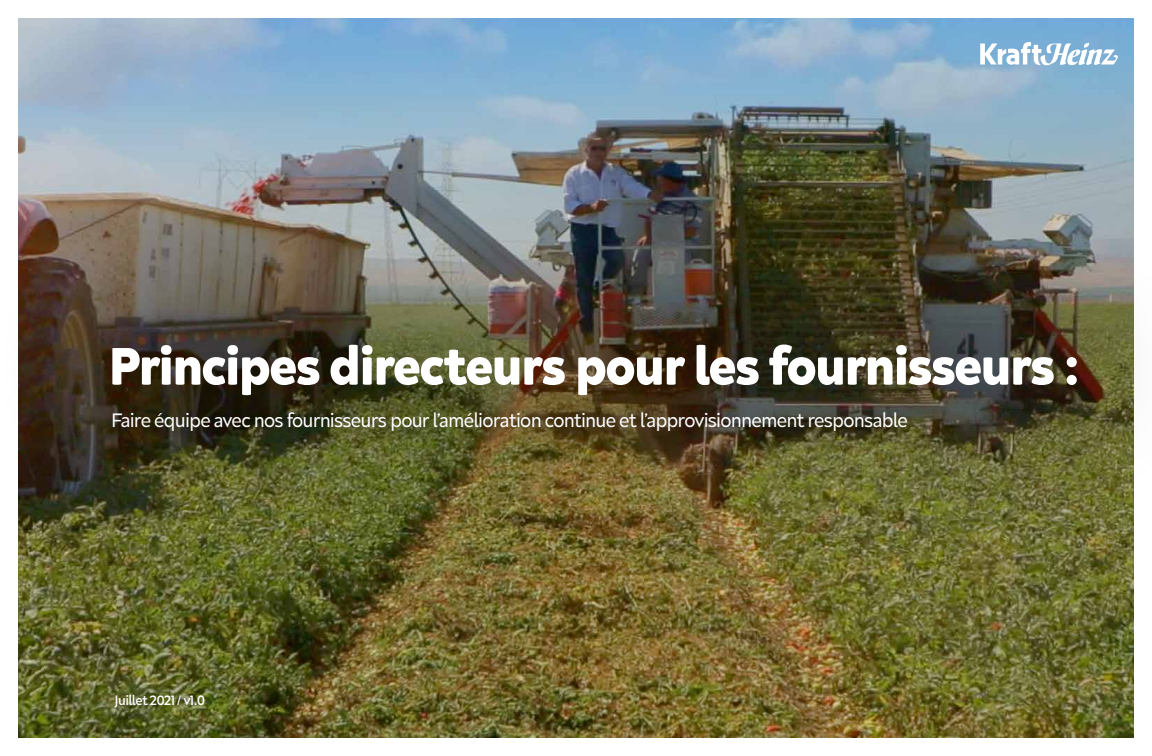
<style>
.page{position:relative;width:1152px;height:756px;background:#fff}
.page>*{position:absolute;margin:0;border:0;box-sizing:border-box;transform-origin:0 0}
.t1{font:800 54px "Neufreit";letter-spacing:-.035em;color:#fff}
.t2{font:20px "Neufreit";letter-spacing:-.035em;color:#fff}
.t3{font:500 14px "Neufreit";letter-spacing:-.035em;color:#fff}
</style>
<div class="page">
<img style="left:18px;top:18px;width:1116px;height:720px">
<div style="left:0;top:219px;width:1152px;height:301px;background:#000;opacity:.3"></div>
<svg style="left:980px;top:42px;width:138px;height:25px"></svg>
<div style="left:94px;top:394px;width:831px;height:55px;background:#000;opacity:.32"></div>
<h1 class="t1" style="left:108px;top:334px;width:974px">Principes directeurs pour les fournisseurs :</h1>
<p class="t2" style="left:111px;top:408px;width:798px">Faire équipe avec nos fournisseurs pour l’amélioration continue et l’approvisionnement responsable</p>
<p class="t3" style="left:115px;top:692px;width:92px">Juillet 2021 / v1.0</p>
</div>
